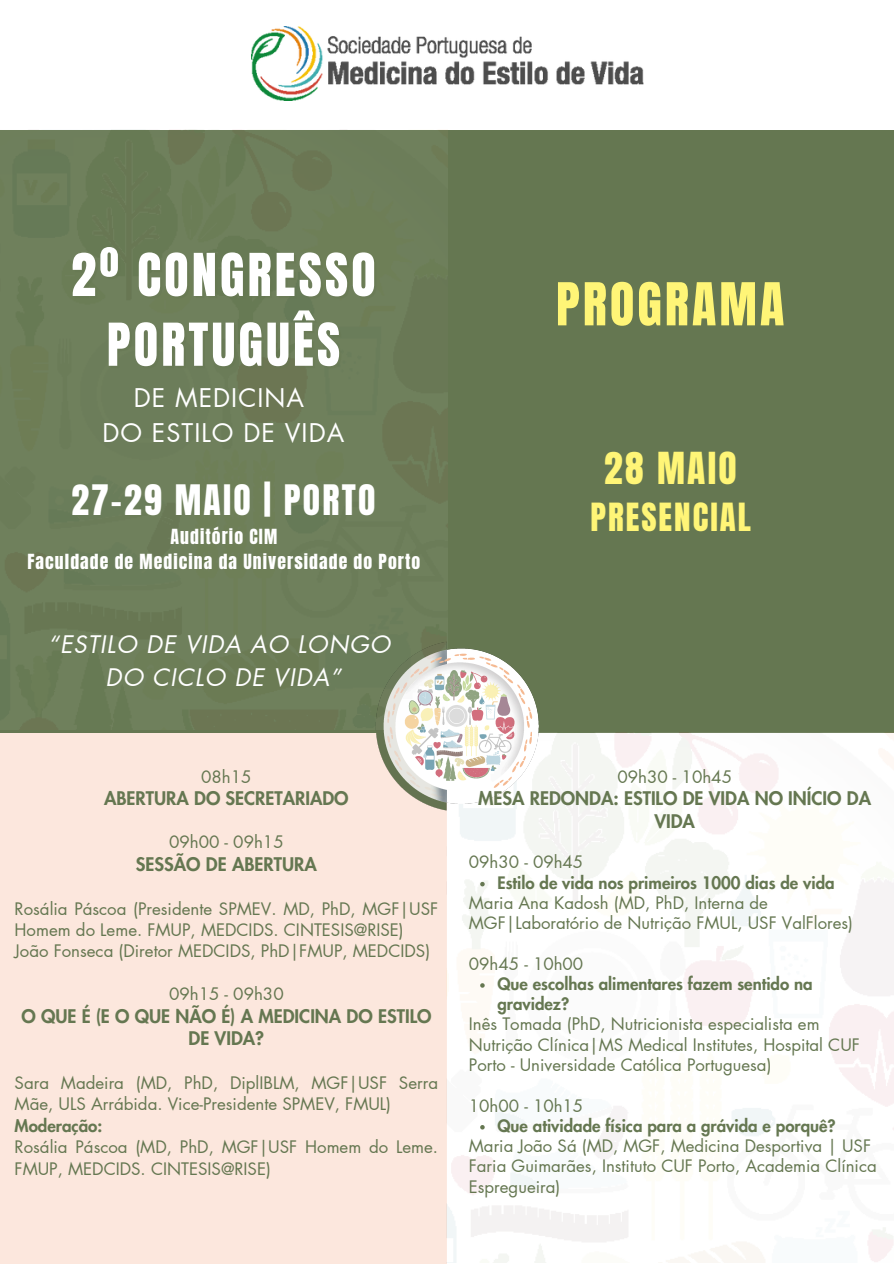
<style>
.page{position:relative;width:894px;height:1264px;background:#fff}
.page>*{position:absolute;margin:0;border:0;box-sizing:border-box;transform-origin:0 0}
.t1{font:50.25px "Anton";letter-spacing:.065em;color:#fff}
.t2{font:50.25px "Anton";letter-spacing:.06em;color:#fff577}
.t3{font:37.5px "Anton";letter-spacing:.06em;color:#fff577}
.t4{font:35.7px "Anton";letter-spacing:.06em;color:#fff}
.t5{font:33px "Anton";letter-spacing:.06em;color:#fff577}
.t6{font:25.2px/34.8px "Futura LT Pro";letter-spacing:.04em;color:#fff;text-align:center}
.t7{font:italic 23.7px/32.7px "Futura LT Pro";letter-spacing:.04em;color:#fff;text-align:center}
.t8{font:800 18.3px/22.5px "Futura LT Pro";color:#657751;text-align:center}
.t9{font:17.7px "Anton";letter-spacing:.06em;color:#fff}
.t10{font:16.8px/20.2px "Futura LT Pro";color:#657751}
.t11{font:800 16.8px/20.2px "Futura LT Pro";color:#657751}
</style>
<div class="page">
<div style="left:0;top:730px;width:447px;height:533px;background:#fce7dd"></div>
<div style="left:0;top:130px;width:893px;height:602px;background:#657751"></div>
<img style="left:447px;top:732px;width:446px;height:530px">
<img style="left:373px;top:627px;width:165px;height:206px">
<img style="left:0;top:130px;width:447px;height:599px">
<svg style="left:480px;top:881px;width:4px;height:5px"></svg>
<svg style="left:480px;top:983px;width:4px;height:4px"></svg>
<svg style="left:480px;top:1124px;width:4px;height:5px"></svg>
<img style="left:251px;top:27px;width:392px;height:74px">
<h3 class="t1" style="left:71px;top:239px;width:306px">2º CONGRESSO</h3>
<p class="t1" style="left:107px;top:308px;width:235px">PORTUGUÊS</p>
<h1 class="t6" style="left:102px;top:381px;width:243px">DE MEDICINA<br>DO ESTILO DE VIDA</h1>
<h3 class="t4" style="left:71px;top:474px;width:305px">27-29 MAIO | PORTO</h3>
<p class="t9" style="left:170px;top:524px;width:108px">Auditório CIM</p>
<p class="t9" style="left:27px;top:548px;width:394px">Faculdade de Medicina da Universidade do Porto</p>
<h2 class="t7" style="left:48px;top:629px;width:343px">“ESTILO DE VIDA AO LONGO<br>DO CICLO DE VIDA”</h2>
<p class="t2" style="left:556px;top:268px;width:230px">PROGRAMA</p>
<h1 class="t3" style="left:604px;top:441px;width:134px">28 MAIO</h1>
<h1 class="t5" style="left:590px;top:494px;width:162px">PRESENCIAL</h1>
<p class="t10" style="left:201px;top:767px;width:52px">08h15</p>
<p class="t8" style="left:104px;top:788px;width:246px">ABERTURA DO SECRETARIADO</p>
<p class="t10" style="left:169px;top:832px;width:116px">09h00 - 09h15</p>
<p class="t8" style="left:136px;top:853px;width:182px">SESSÃO DE ABERTURA</p>
<p class="t10" style="left:15px;top:898px;width:425px;line-height:21.3px">Rosália Páscoa (Presidente SPMEV. MD, PhD, MGF|USF<br>Homem do Leme. FMUP, MEDCIDS. CINTESIS@RISE)<br>João Fonseca (Diretor MEDCIDS, PhD|FMUP, MEDCIDS)</p>
<p class="t10" style="left:169px;top:984px;width:116px">09h15 - 09h30</p>
<p class="t8" style="left:21px;top:1005px;width:411px">O QUE É (E O QUE NÃO É) A MEDICINA DO ESTILO<br>DE VIDA?</p>
<p class="t10" style="left:15px;top:1072px;width:425px;line-height:21.3px">Sara Madeira (MD, PhD, DiplIBLM, MGF|USF Serra<br>Mãe, ULS Arrábida. Vice-Presidente SPMEV, FMUL)</p>
<p class="t11" style="left:15px;top:1116px;width:89px">Moderação:</p>
<p class="t10" style="left:15px;top:1136px;width:425px;line-height:21.3px">Rosália Páscoa (MD, PhD, MGF|USF Homem do Leme.<br>FMUP, MEDCIDS. CINTESIS@RISE)</p>
<p class="t10" style="left:617px;top:767px;width:116px">09h30 - 10h45</p>
<p class="t8" style="left:478px;top:788px;width:394px">MESA REDONDA: ESTILO DE VIDA NO INÍCIO DA<br>VIDA</p>
<p class="t10" style="left:469px;top:852px;width:116px">09h30 - 09h45</p>
<p class="t11" style="left:497px;top:873px;width:338px">Estilo de vida nos primeiros 1000 dias de vida</p>
<p class="t10" style="left:469px;top:893px;width:385px">Maria Ana Kadosh (MD, PhD, Interna de<br>MGF|Laboratório de Nutrição FMUL, USF ValFlores)</p>
<p class="t10" style="left:469px;top:954px;width:116px">09h45 - 10h00</p>
<p class="t11" style="left:497px;top:974px;width:316px">Que escolhas alimentares fazem sentido na gravidez?</p>
<p class="t10" style="left:469px;top:1014px;width:392px">Inês Tomada (PhD, Nutricionista especialista em<br>Nutrição Clínica|MS Medical Institutes, Hospital CUF<br>Porto - Universidade Católica Portuguesa)</p>
<p class="t10" style="left:469px;top:1095px;width:116px">10h00 - 10h15</p>
<p class="t11" style="left:497px;top:1116px;width:340px">Que atividade física para a grávida e porquê?</p>
<p class="t10" style="left:469px;top:1136px;width:409px">Maria João Sá (MD, MGF, Medicina Desportiva | USF<br>Faria Guimarães, Instituto CUF Porto, Academia Clínica<br>Espregueira)</p>
</div>
